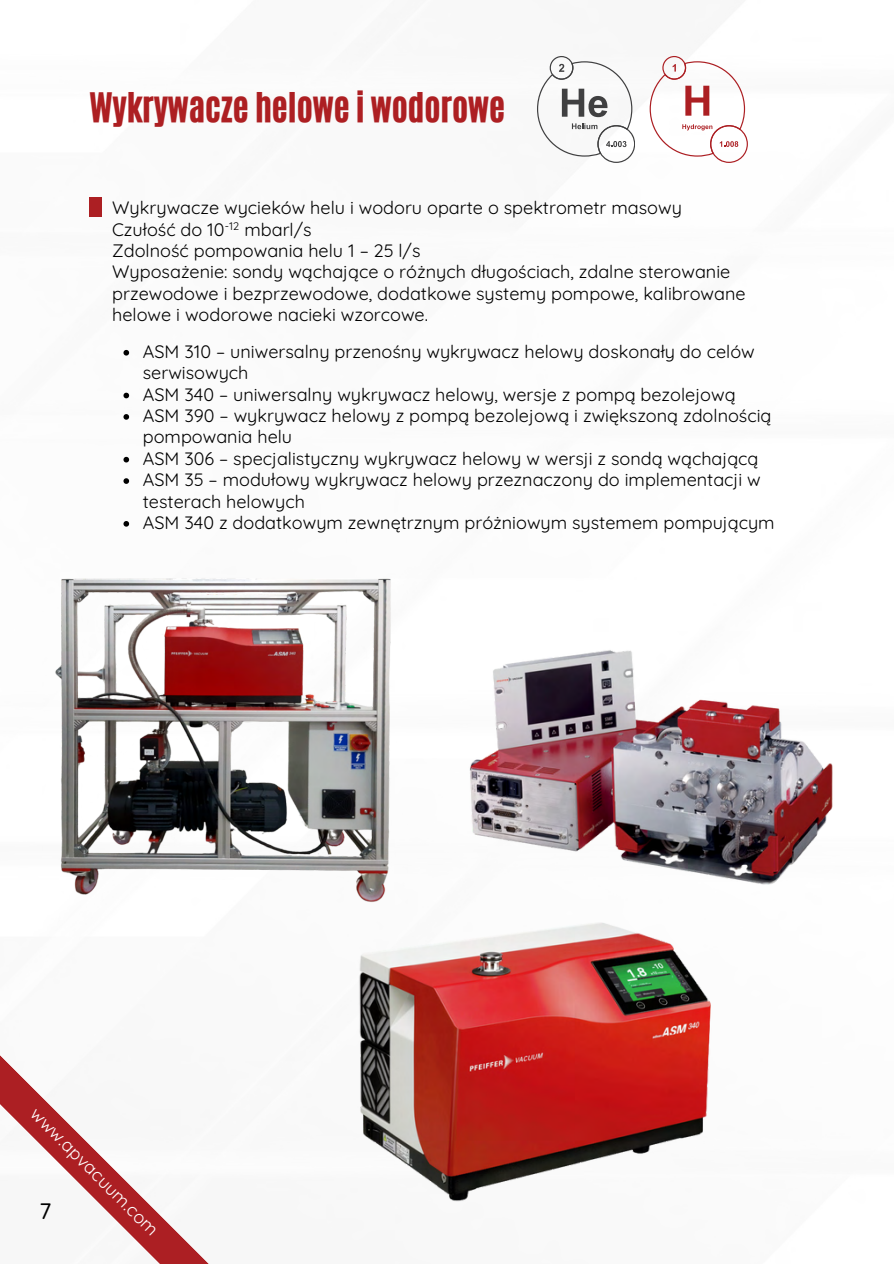
<style>
.page{position:relative;width:894px;height:1264px;background:#fff}
.page>*{position:absolute;margin:0;border:0;box-sizing:border-box;transform-origin:0 0}
.t1{font:34.2px "CA Generated";color:#ad1f22}
.t2{font:500 22.5px "Quicksand";color:#000}
.t3{font:18px/21.3px "Quicksand";color:#000}
.t4{font:18px "Quicksand";color:#fff}
.t5{font:10.95px "Quicksand";color:#000}
</style>
<div class="page">
<div style="left:89px;top:197px;width:12px;height:20px;background:#ac1f23"></div>
<svg style="left:0;top:1055px;width:208px;height:208px"></svg>
<img style="left:359px;top:922px;width:352px;height:280px">
<img style="left:469px;top:650px;width:364px;height:235px">
<svg style="left:649px;top:56px;width:98px;height:107px"></svg>
<svg style="left:537px;top:56px;width:97px;height:107px"></svg>
<img style="left:55px;top:459px;width:352px;height:516px">
<svg style="left:123px;top:350px;width:6px;height:5px"></svg>
<svg style="left:123px;top:393px;width:6px;height:5px"></svg>
<svg style="left:123px;top:414px;width:6px;height:6px"></svg>
<svg style="left:123px;top:457px;width:6px;height:5px"></svg>
<svg style="left:123px;top:478px;width:6px;height:6px"></svg>
<svg style="left:123px;top:521px;width:6px;height:5px"></svg>
<h2 class="t1" style="left:89px;top:83px;width:417px">Wykrywacze helowe i wodorowe</h2>
<p class="t3" style="left:112px;top:197px;width:634px">Wykrywacze wycieków helu i wodoru oparte o spektrometr masowy Czułość do 10 mbarl/s<br>Zdolność pompowania helu 1 – 25 l/s<br>Wyposażenie: sondy wąchające o różnych długościach, zdalne sterowanie przewodowe i bezprzewodowe, dodatkowe systemy pompowe, kalibrowane helowe i wodorowe nacieki wzorcowe.</p>
<p class="t3" style="left:143px;top:340px;width:613px">ASM 310 – uniwersalny przenośny wykrywacz helowy doskonały do celów serwisowych</p>
<p class="t3" style="left:143px;top:383px;width:594px">ASM 340 – uniwersalny wykrywacz helowy, wersje z pompą bezolejową</p>
<p class="t3" style="left:143px;top:404px;width:630px">ASM 390 – wykrywacz helowy z pompą bezolejową i zwiększoną zdolnością pompowania helu</p>
<p class="t3" style="left:143px;top:447px;width:617px">ASM 306 – specjalistyczny wykrywacz helowy w wersji z sondą wąchającą</p>
<p class="t3" style="left:143px;top:468px;width:619px">ASM 35 – modułowy wykrywacz helowy przeznaczony do implementacji w testerach helowych</p>
<p class="t3" style="left:143px;top:511px;width:633px">ASM 340 z dodatkowym zewnętrznym próżniowym systemem pompującym</p>
<h2 class="t5" style="left:225px;top:219px;width:16px">-12</h2>
<p class="t4" style="left:42px;top:1102px;width:174px;rotate:45deg">www.apvacuum.com</p>
<p class="t2" style="left:40px;top:1196px;width:13px">7</p>
</div>
